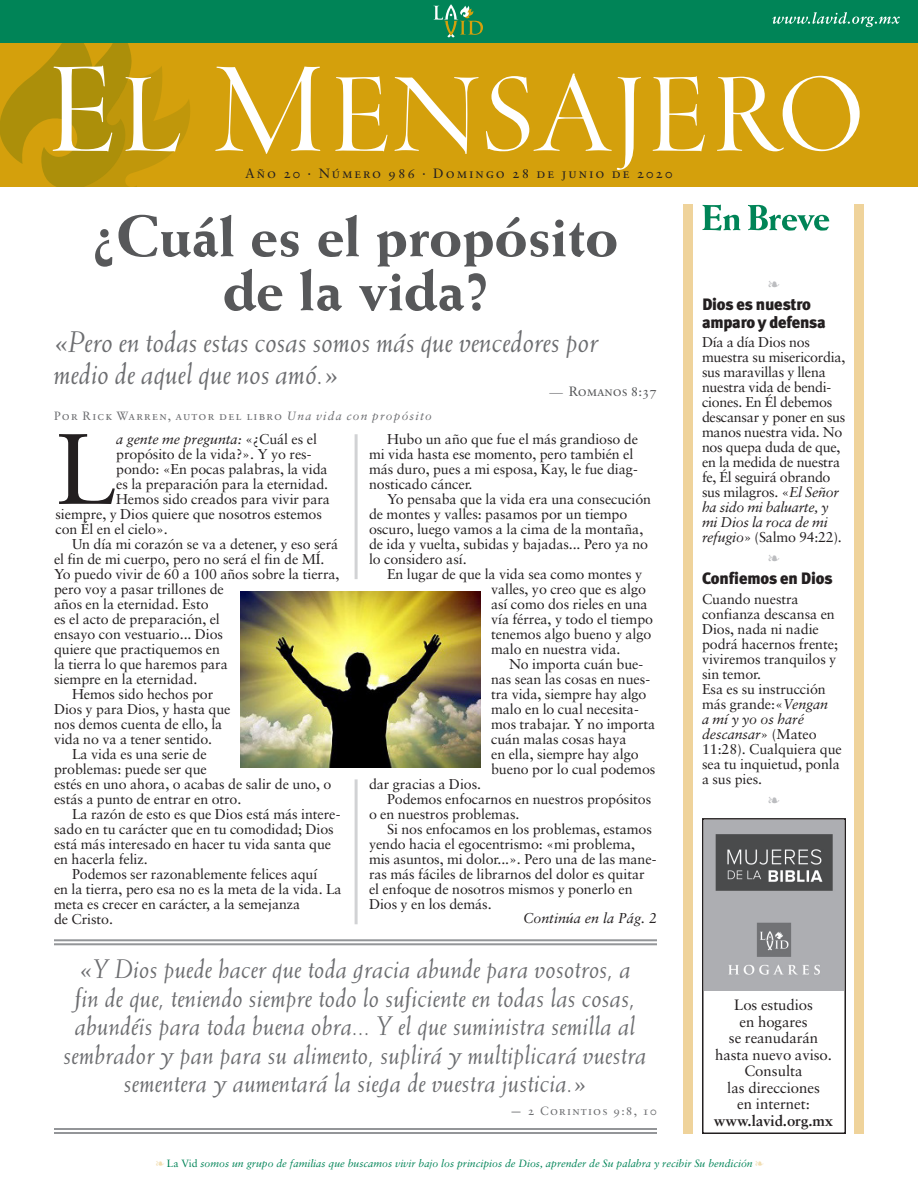
<style>
.page{position:relative;width:918px;height:1188px;background:#fff}
.page>*{position:absolute;margin:0;border:0;box-sizing:border-box;transform-origin:0 0}
.Primer_párrafo_porta{font:100.2px "Sabon";color:#231f20}
.Título_portada{font:800 58.5px/54px "Weiss";letter-spacing:-.005em;color:#57585a;text-align:center}
.Título_portada-2{font:italic 30px/31.5px "Weiss";letter-spacing:-.005em;color:#6c6d70}
.t1{font:italic 27px/28.5px "Weiss";color:#6c6d70;text-align:center}
.t2{font:900 16.5px/18px "Meta Plus";letter-spacing:-.015em;color:#231f20}
.t3{font:15px/16.5px "Sabon";letter-spacing:-.005em;color:#231f20;text-align:center}
.t4{font:700 15px "Sabon";letter-spacing:-.005em;color:#231f20}
.Texto_portada{font:14.25px/15px "Sabon";letter-spacing:-.005em;color:#231f20}
.Primer_párrafo_porta-2{font:14.25px "Sabon";letter-spacing:-.005em;color:#231f20}
.Primer_párrafo_porta-3{font:italic 14.25px "Sabon";letter-spacing:-.005em;color:#231f20}
.t5{font:13.5px "Sabon Roman SC";letter-spacing:.145em;color:#231f20}
.Título_portada-3{font:13.5px "Sabon Roman SC";letter-spacing:-.005em;color:#57585a}
.Subítulo_portada{font:12px "Sabon Roman SC";letter-spacing:.1em;color:#6c6d70}
.t6{font:italic 10.5px "Sabon";color:#008457}
.s1{font-family:"Weiss";font-style:italic;color:#6c6d70}
.s2{font-family:"Sabon";font-style:italic}
.s3{font-style:normal}
.s4{font-style:italic}
.s5{color:#f1ddb1}
</style>
<div class="page">
<div style="left:0;top:42px;width:918px;height:144px;background:#d4a00c"></div>
<div style="left:0;top:0;width:918px;height:42px;background:#008457"></div>
<svg style="left:433px;top:4px;width:50px;height:34px"></svg>
<svg style="left:772px;top:12px;width:128px;height:15px"></svg>
<div style="left:855px;top:204px;width:9px;height:930px;background:#efd39b"></div>
<div style="left:684px;top:204px;width:9px;height:930px;background:#efd39b"></div>
<svg style="left:702px;top:205px;width:38px;height:26px"></svg>
<svg style="left:748px;top:205px;width:81px;height:26px"></svg>
<svg style="left:0;top:42px;width:190px;height:144px"></svg>
<svg style="left:215px;top:67px;width:106px;height:87px"></svg>
<svg style="left:335px;top:76px;width:53px;height:76px"></svg>
<svg style="left:394px;top:77px;width:85px;height:77px"></svg>
<svg style="left:486px;top:73px;width:155px;height:97px"></svg>
<svg style="left:652px;top:76px;width:53px;height:76px"></svg>
<svg style="left:717px;top:76px;width:143px;height:75px"></svg>
<hr style="left:54px;top:939px;width:603px;height:2px;background:#939598">
<hr style="left:54px;top:943px;width:603px;height:2px;background:#939598">
<hr style="left:54px;top:1128px;width:603px;height:2px;background:#939598">
<hr style="left:54px;top:1132px;width:603px;height:2px;background:#939598">
<div style="left:702px;top:818px;width:144px;height:316px;border:2px solid #231f20"></div>
<img style="left:705px;top:821px;width:138px;height:169px">
<img style="left:240px;top:591px;width:241px;height:176px">
<hr style="left:355px;top:779px;width:3px;height:145px;background:#d1d2d4">
<hr style="left:355px;top:434px;width:3px;height:145px;background:#d1d2d4">
<p class="t5" style="left:245px;top:166px;width:429px">Año 20 · Número 986 · Domingo 28 de junio de 2020</p>
<p class="Título_portada" style="left:92px;top:208px;width:528px">¿Cuál es el propósito de la vida?</p>
<p class="Título_portada-2" style="left:54px;top:326px;width:546px">«Pero en todas estas cosas somos más que vencedores por medio de aquel que nos amó.»</p>
<p class="Título_portada-3" style="left:550px;top:383px;width:109px"><span class="s1">—</span> Romanos 8:37</p>
<p class="Subítulo_portada" style="left:54px;top:408px;width:379px">Por Rick Warren, autor del libro <span class="s2">Una vida con propósito</span></p>
<p class="Primer_párrafo_porta" style="left:56px;top:409px;width:63px">L</p>
<p class="Primer_párrafo_porta-3" style="left:116px;top:431px;width:202px">a gente me pregunta: <span class="s3">«¿Cuál es el</span></p>
<p class="Texto_portada" style="left:369px;top:431px;width:271px;text-indent:18px">Hubo un año que fue el más grandioso de mi vida hasta ese momento, pero también el más duro, pues a mi esposa, Kay, le fue diag&shy;nosticado cáncer.</p>
<p class="Texto_portada" style="left:369px;top:491px;width:284px;text-indent:18px">Yo pensaba que la vida era una consecución de montes y valles: pasamos por un tiempo oscuro, luego vamos a la cima de la montaña, de ida y vuelta, subidas y bajadas... Pero ya no lo considero así.</p>
<p class="Texto_portada" style="left:491px;top:566px;width:164px;text-indent:-104px">En lugar de que la vida sea como montes y valles, yo creo que es algo así como dos rieles en una vía férrea, y todo el tiempo tenemos algo bueno y algo malo en nuestra vida.</p>
<p class="Texto_portada" style="left:491px;top:656px;width:166px;text-indent:18px">No importa cuán bue&shy;nas sean las cosas en nues&shy;tra vida, siempre hay algo malo en lo cual necesita&shy;mos trabajar. Y no importa cuán malas cosas haya<br>en ella, siempre hay algo bueno por lo cual podemos</p>
<p class="Texto_portada" style="left:369px;top:776px;width:114px">dar gracias a Dios.</p>
<p class="Texto_portada" style="left:369px;top:791px;width:284px;text-indent:18px">Podemos enfocarnos en nuestros propósitos o en nuestros problemas.</p>
<p class="Texto_portada" style="left:369px;top:821px;width:289px;text-indent:18px">Si nos enfocamos en los problemas, estamos yendo hacia el egocentrismo: «mi problema, mis asuntos, mi dolor...». Pero una de las mane&shy;ras más fáciles de librarnos del dolor es quitar el enfoque de nosotros mismos y ponerlo en Dios y en los demás.</p>
<p class="Primer_párrafo_porta-2" style="left:116px;top:446px;width:197px">propósito de la vida?». Y yo res-</p>
<p class="Primer_párrafo_porta-2" style="left:116px;top:461px;width:213px">pondo: «En pocas palabras, la vida</p>
<p class="Primer_párrafo_porta-2" style="left:116px;top:476px;width:214px">es la preparación para la eternidad.</p>
<p class="Primer_párrafo_porta-2" style="left:116px;top:491px;width:215px">Hemos sido creados para vivir para</p>
<p class="Primer_párrafo_porta-2" style="left:56px;top:506px;width:268px">siempre, y Dios quiere que nosotros estemos</p>
<p class="Primer_párrafo_porta-2" style="left:56px;top:521px;width:114px">con Él en el cielo».</p>
<p class="Texto_portada" style="left:54px;top:536px;width:287px;text-indent:18px">Un día mi corazón se va a detener, y eso será el fin de mi cuerpo, pero no será el fin de MÍ.<br>Yo puedo vivir de 60 a 100 años sobre la tierra, pero voy a pasar trillones de<br>años en la eternidad. Esto<br>es el acto de preparación, el<br>ensayo con vestuario... Dios<br>quiere que practiquemos en<br>la tierra lo que haremos para<br>siempre en la eternidad.</p>
<p class="Texto_portada" style="left:54px;top:686px;width:178px;text-indent:18px">Hemos sido hechos por<br>Dios y para Dios, y hasta que nos demos cuenta de ello, la vida no va a tener sentido.</p>
<p class="Texto_portada" style="left:54px;top:746px;width:279px;text-indent:18px">La vida es una serie de<br>problemas: puede ser que<br>estés en uno ahora, o acabas de salir de uno, o estás a punto de entrar en otro.</p>
<p class="Texto_portada" style="left:54px;top:806px;width:288px;text-indent:18px">La razón de esto es que Dios está más intere&shy;sado en tu carácter que en tu comodidad; Dios está más interesado en hacer tu vida santa que en hacerla feliz.</p>
<p class="Texto_portada" style="left:54px;top:866px;width:289px;text-indent:18px">Podemos ser razonablemente felices aquí<br>en la tierra, pero esa no es la meta de la vida. La meta es crecer en carácter, a la semejanza<br>de Cristo.</p>
<p class="Primer_párrafo_porta-3" style="left:523px;top:910px;width:135px">Continúa en la Pág. 2</p>
<p class="t1" style="left:64px;top:955px;width:585px">«Y Dios puede hacer que toda gracia abunde para vosotros, a<br>fin de que, teniendo siempre todo lo suficiente en todas las cosas, abundéis para toda buena obra... Y el que suministra semilla al sembrador y pan para su alimento, suplirá y multiplicará vuestra sementera y aumentará la siega de vuestra justicia.»</p>
<p class="Subítulo_portada" style="left:510px;top:1104px;width:148px">— 2 Corintios 9:8, 10</p>
<p class="t2" style="left:702px;top:295px;width:125px">Dios es nuestro amparo y defensa</p>
<p class="Texto_portada" style="left:702px;top:335px;width:145px">Día a día Dios nos muestra su misericordia, sus maravillas y llena nuestra vida de bendi&shy;ciones. En Él debemos descansar y poner en sus manos nuestra vida. No nos quepa duda de que, en la medida de nuestra fe, Él seguirá obrando sus milagros. «<span class="s4">El Señor ha sido mi baluarte, y mi Dios la roca de mi refugio</span>» (Salmo 94:22).</p>
<p class="t2" style="left:702px;top:570px;width:132px">Confiemos en Dios</p>
<p class="Texto_portada" style="left:702px;top:591px;width:138px">Cuando nuestra confianza descansa en<br>Dios, nada ni nadie podrá hacernos frente; viviremos tranquilos y sin temor.</p>
<p class="Texto_portada" style="left:702px;top:681px;width:141px">Esa es su instrucción más grande:«<span class="s4">Vengan<br>a mí y yo os haré descansar</span>» (Mateo<br>11:28). Cualquiera que sea tu inquietud, ponla a sus pies.</p>
<p class="t3" style="left:715px;top:997px;width:118px">Los estudios<br>en hogares<br>se reanudarán hasta nuevo aviso.</p>
<p class="t3" style="left:727px;top:1063px;width:94px">Consulta<br>las direcciones en internet:</p>
<p class="t4" style="left:714px;top:1111px;width:121px">www.lavid.org.mx</p>
<p class="t6" style="left:156px;top:1158px;width:609px"><span class="s5">❧</span> <span class="s3">La Vid</span> somos un grupo de familias que buscamos vivir bajo los principios de Dios, aprender de Su palabra y recibir Su bendición <span class="s5">❧</span></p>
</div>
